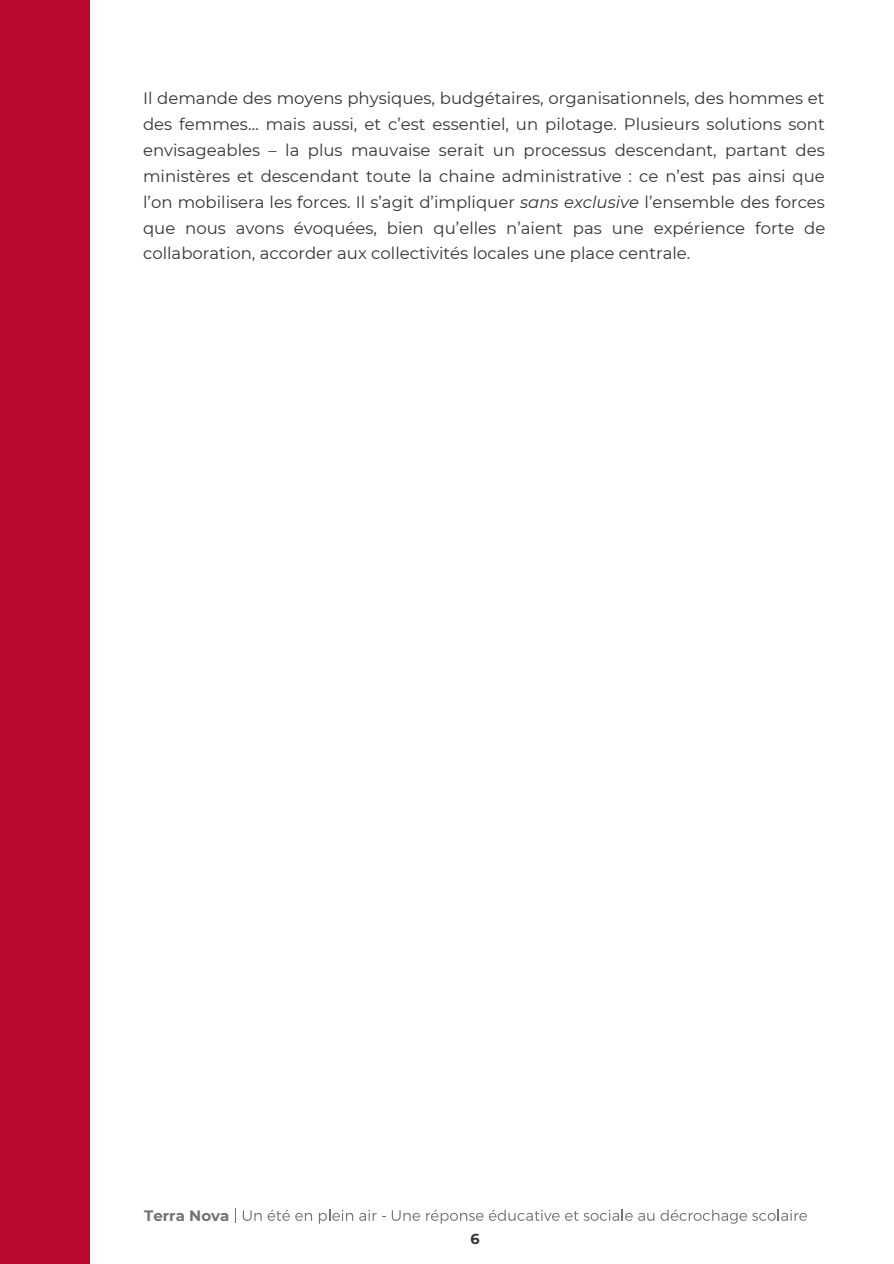
<style>
.page{position:relative;width:894px;height:1264px;background:#fff}
.page>*{position:absolute;margin:0;border:0;box-sizing:border-box;transform-origin:0 0}
.t1{font:16.5px/26px "Montserrat";color:#343434;text-align:justify}
.t2{font:700 15px "Montserrat";color:#737373}
.t3{font:700 14.4px "Montserrat";color:#343434}
.s1{font-style:italic}
</style>
<div class="page">
<div style="left:0;top:0;width:90px;height:1263px;background:#b90931"></div>
<svg style="left:235px;top:1208px;width:1px;height:14px"></svg>
<svg style="left:243px;top:1210px;width:18px;height:10px"></svg>
<svg style="left:267px;top:1209px;width:45px;height:11px"></svg>
<svg style="left:319px;top:1209px;width:34px;height:14px"></svg>
<svg style="left:359px;top:1210px;width:17px;height:10px"></svg>
<svg style="left:391px;top:1210px;width:29px;height:10px"></svg>
<svg style="left:426px;top:1209px;width:133px;height:14px"></svg>
<svg style="left:565px;top:1209px;width:67px;height:11px"></svg>
<svg style="left:638px;top:1212px;width:16px;height:8px"></svg>
<svg style="left:660px;top:1209px;width:146px;height:14px"></svg>
<p class="t1" style="left:143px;top:85px;width:683px">Il demande des moyens physiques, budgétaires, organisationnels, des hommes et des femmes… mais aussi, et c’est essentiel, un pilotage. Plusieurs solutions sont envisageables – la plus mauvaise serait un processus descendant, partant des ministères et descendant toute la chaine administrative : ce n’est pas ainsi que l’on mobilisera les forces. Il s’agit d’impliquer <span class="s1">sans exclusive</span> l’ensemble des forces que nous avons évoquées, bien qu’elles n’aient pas une expérience forte de collaboration, accorder aux collectivités locales une place centrale.</p>
<p class="t2" style="left:144px;top:1206px;width:87px">Terra Nova</p>
<p class="t3" style="left:470px;top:1229px;width:11px">6</p>
</div>
